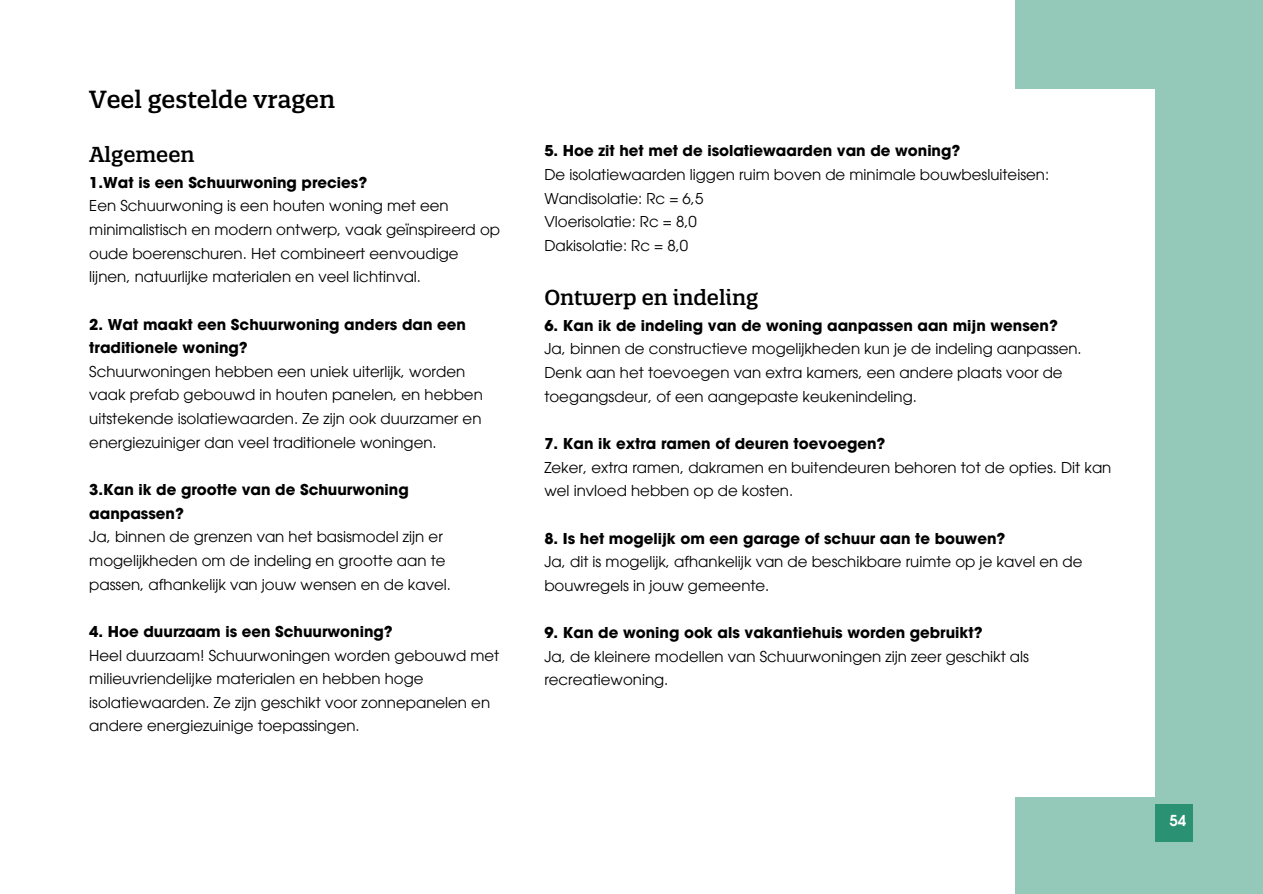
<style>
.page{position:relative;width:1263px;height:894px;background:#fff}
.page>*{position:absolute;margin:0;border:0;box-sizing:border-box;transform-origin:0 0}
.t1{font:500 24px "Quatro Slab";color:#000}
.t2{font:500 21px "Quatro Slab";color:#000}
.t3{font:15px/23.7px "ITC Avant Garde Pro";color:#000}
.t4{font:700 15px/23.7px "ITC Avant Garde Pro";color:#000}
.t5{font:600 15px "Avant Garde LT";color:#fff}
</style>
<div class="page">
<div style="left:1015px;top:0;width:248px;height:893px;background:#94c8b8"></div>
<div style="left:1155px;top:804px;width:37px;height:37px;background:#2a9272"></div>
<div style="left:721px;top:89px;width:434px;height:707px;background:#fff"></div>
<h1 class="t1" style="left:89px;top:90px;width:247px">Veel gestelde vragen</h1>
<h2 class="t2" style="left:89px;top:146px;width:107px">Algemeen</h2>
<p class="t4" style="left:89px;top:172px;width:280px">1.Wat is een Schuurwoning precies?</p>
<p class="t3" style="left:89px;top:196px;width:412px">Een Schuurwoning is een houten woning met een minimalistisch en modern ontwerp, vaak geïnspireerd op oude boerenschuren. Het combineert eenvoudige lijnen, natuurlijke materialen en veel lichtinval.</p>
<p class="t4" style="left:89px;top:314px;width:378px">2. Wat maakt een Schuurwoning anders dan een traditionele woning?</p>
<p class="t3" style="left:89px;top:361px;width:395px">Schuurwoningen hebben een uniek uiterlijk, worden vaak prefab gebouwd in houten panelen, en hebben uitstekende isolatiewaarden. Ze zijn ook duurzamer en energiezuiniger dan veel traditionele woningen.</p>
<p class="t4" style="left:89px;top:479px;width:321px">3.Kan ik de grootte van de Schuurwoning aanpassen?</p>
<p class="t3" style="left:89px;top:526px;width:363px">Ja, binnen de grenzen van het basismodel zijn er mogelijkheden om de indeling en grootte aan te passen, afhankelijk van jouw wensen en de kavel.</p>
<p class="t4" style="left:89px;top:621px;width:305px">4. Hoe duurzaam is een Schuurwoning?</p>
<p class="t3" style="left:89px;top:645px;width:412px">Heel duurzaam! Schuurwoningen worden gebouwd met milieuvriendelijke materialen en hebben hoge isolatiewaarden. Ze zijn geschikt voor zonnepanelen en andere energiezuinige toepassingen.</p>
<p class="t4" style="left:544px;top:141px;width:417px">5. Hoe zit het met de isolatiewaarden van de woning?</p>
<p class="t3" style="left:544px;top:164px;width:506px">De isolatiewaarden liggen ruim boven de minimale bouwbesluiteisen:<br>Wandisolatie: Rc = 6,5<br>Vloerisolatie: Rc = 8,0<br>Dakisolatie: Rc = 8,0</p>
<h2 class="t2" style="left:544px;top:289px;width:215px">Ontwerp en indeling</h2>
<p class="t4" style="left:544px;top:315px;width:515px">6. Kan ik de indeling van de woning aanpassen aan mijn wensen?</p>
<p class="t3" style="left:544px;top:339px;width:539px">Ja, binnen de constructieve mogelijkheden kun je de indeling aanpassen.<br>Denk aan het toevoegen van extra kamers, een andere plaats voor de toegangsdeur, of een aangepaste keukenindeling.</p>
<p class="t4" style="left:544px;top:433px;width:343px">7. Kan ik extra ramen of deuren toevoegen?</p>
<p class="t3" style="left:544px;top:457px;width:569px">Zeker, extra ramen, dakramen en buitendeuren behoren tot de opties. Dit kan wel invloed hebben op de kosten.</p>
<p class="t4" style="left:544px;top:528px;width:463px">8. Is het mogelijk om een garage of schuur aan te bouwen?</p>
<p class="t3" style="left:544px;top:551px;width:540px">Ja, dit is mogelijk, afhankelijk van de beschikbare ruimte op je kavel en de bouwregels in jouw gemeente.</p>
<p class="t4" style="left:544px;top:622px;width:440px">9. Kan de woning ook als vakantiehuis worden gebruikt?</p>
<p class="t3" style="left:544px;top:646px;width:486px">Ja, de kleinere modellen van Schuurwoningen zijn zeer geschikt als recreatiewoning.</p>
<p class="t5" style="left:1169px;top:810px;width:18px">54</p>
</div>
